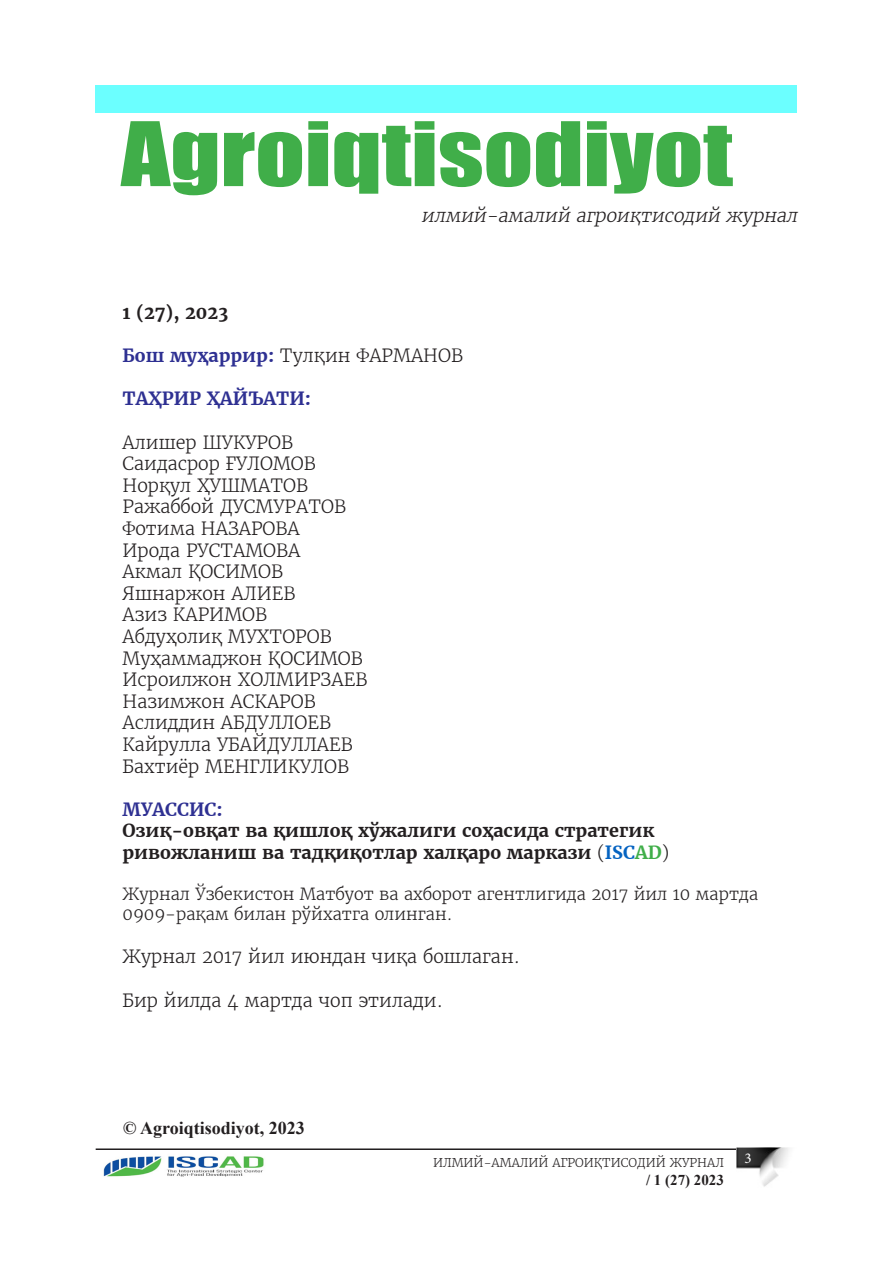
<style>
.page{position:relative;width:893px;height:1263px;background:#fff}
.page>*{position:absolute;margin:0;border:0;box-sizing:border-box;transform-origin:0 0}
.t1{font:300 18px "Merriweather";color:#231f20}
.t2{font:700 18px/21.6px "Merriweather";color:#231f20}
.t3{font:italic 300 18px "Merriweather";color:#231f20}
.t4{font:700 18px "Merriweather";color:#2e3092}
.t5{font:700 18px "Times New Roman";color:#231f20}
.t6{font:300 16.5px/19.8px "Merriweather";color:#231f20}
.t7{font:700 15px "Times New Roman";color:#231f20}
.t8{font:15px "Minion Pro";color:#fff}
.t9{font:300 12px "Merriweather";color:#231f20}
.s1{font-weight:700;color:#2e3092}
.s2{font-weight:300}
.s3{color:#0563c1}
.s4{color:#40ae49}
</style>
<div class="page">
<div style="left:96px;top:85px;width:701px;height:28px;background:#6bffff"></div>
<hr style="left:96px;top:1148px;width:698px;height:2px;background:#231f20">
<img style="left:737px;top:1147px;width:57px;height:40px">
<img style="left:103px;top:1156px;width:161px;height:21px">
<svg style="left:120px;top:121px;width:613px;height:74px;fill:#40ae49"></svg>
<p class="t3" style="left:421px;top:204px;width:381px">илмий-амалий агроиқтисодий журнал</p>
<p class="t2" style="left:123px;top:302px;width:107px">1 (27), 2023</p>
<p class="t1" style="left:123px;top:344px;width:342px"><span class="s1">Бош муҳаррир:</span> Тулқин ФАРМАНОВ</p>
<p class="t4" style="left:123px;top:388px;width:190px">ТАҲРИР ҲАЙЪАТИ:</p>
<p class="t1" style="left:123px;top:431px;width:172px">Алишер ШУКУРОВ</p>
<p class="t1" style="left:123px;top:452px;width:195px">Саидасрор ҒУЛОМОВ</p>
<p class="t1" style="left:123px;top:474px;width:187px">Норқул ҲУШМАТОВ</p>
<p class="t1" style="left:123px;top:496px;width:225px">Ражаббой ДУСМУРАТОВ</p>
<p class="t1" style="left:123px;top:517px;width:179px">Фотима НАЗАРОВА</p>
<p class="t1" style="left:123px;top:539px;width:179px">Ирода РУСТАМОВА</p>
<p class="t1" style="left:123px;top:560px;width:162px">Акмал ҚОСИМОВ</p>
<p class="t1" style="left:123px;top:582px;width:174px">Яшнаржон АЛИЕВ</p>
<p class="t1" style="left:123px;top:604px;width:146px">Азиз КАРИМОВ</p>
<p class="t1" style="left:123px;top:625px;width:211px">Абдуҳолиқ МУХТОРОВ</p>
<p class="t1" style="left:123px;top:647px;width:242px">Муҳаммаджон ҚОСИМОВ</p>
<p class="t1" style="left:123px;top:668px;width:246px">Исроилжон ХОЛМИРЗАЕВ</p>
<p class="t1" style="left:123px;top:690px;width:195px">Назимжон АСКАРОВ</p>
<p class="t1" style="left:123px;top:712px;width:210px">Аслиддин АБДУЛЛОЕВ</p>
<p class="t1" style="left:123px;top:733px;width:232px">Кайрулла УБАЙДУЛЛАЕВ</p>
<p class="t1" style="left:123px;top:755px;width:228px">Бахтиёр МЕНГЛИКУЛОВ</p>
<p class="t4" style="left:123px;top:798px;width:102px">МУАССИС:</p>
<p class="t2" style="left:123px;top:820px;width:548px">Озиқ-овқат ва қишлоқ хўжалиги соҳасида стратегик ривожланиш ва тадқиқотлар халқаро маркази <span class="s2">(</span><span class="s3">ISC</span><span class="s4">AD</span><span class="s2">)</span></p>
<p class="t6" style="left:123px;top:885px;width:637px">Журнал Ўзбекистон Матбуот ва ахборот агентлигида 2017 йил 10 мартда<br>0909-рақам билан рўйхатга олинган.</p>
<p class="t1" style="left:123px;top:946px;width:399px">Журнал 2017 йил июндан чиқа бошлаган.</p>
<p class="t1" style="left:123px;top:989px;width:322px">Бир йилда 4 мартда чоп этилади.</p>
<p class="t5" style="left:123px;top:1115px;width:183px">© Agroiqtisodiyot, 2023</p>
<p class="t9" style="left:433px;top:1155px;width:292px">ИЛМИЙ-АМАЛИЙ АГРОИҚТИСОДИЙ ЖУРНАЛ</p>
<p class="t7" style="left:646px;top:1169px;width:79px">/ 1 (27) 2023</p>
<p class="t8" style="left:744px;top:1148px;width:9px">3</p>
</div>
